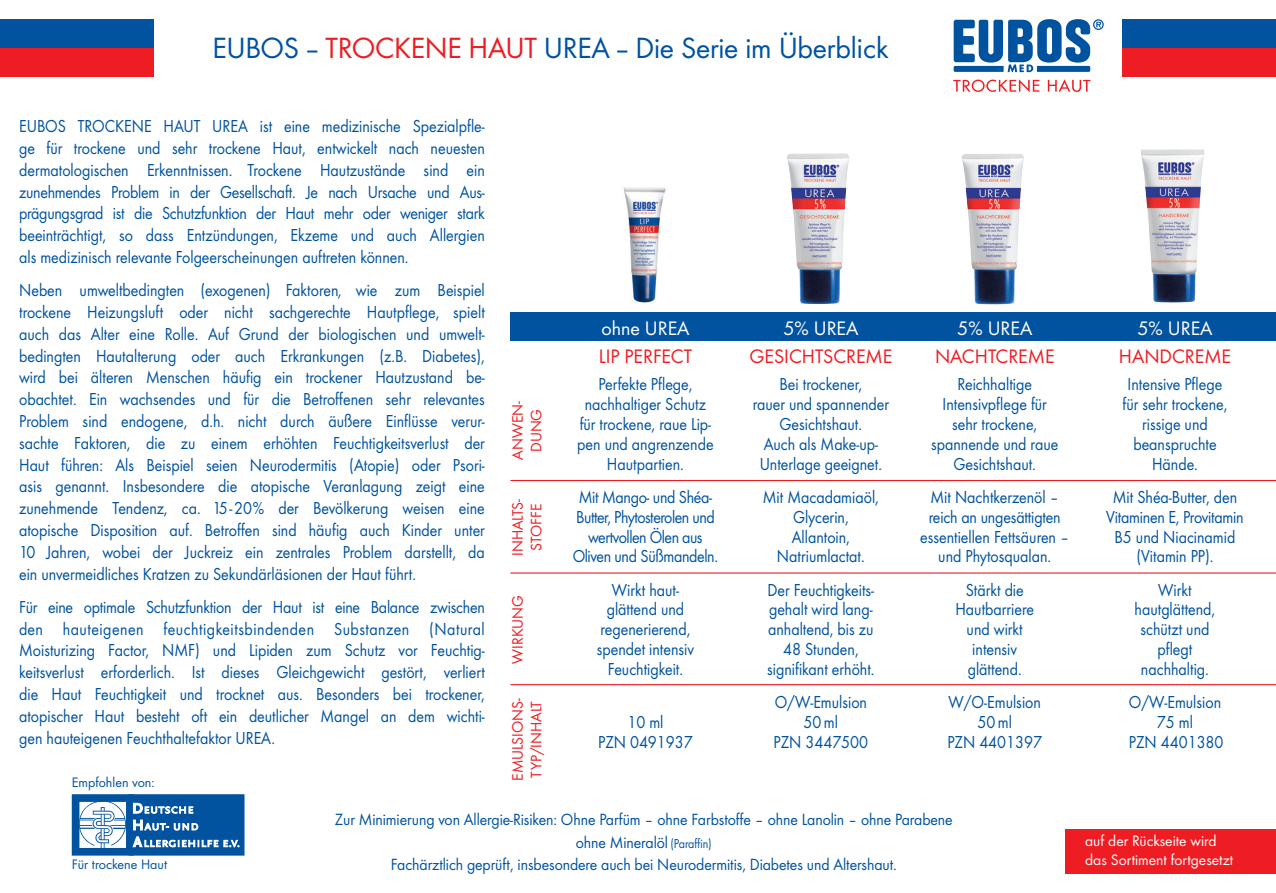
<style>
.page{position:relative;width:1276px;height:893px;background:#fff}
.page>*{position:absolute;margin:0;border:0;box-sizing:border-box;transform-origin:0 0}
.t1{font:30.38px "Futura Boo";letter-spacing:-.01em;color:#0153a0}
.t2{font:20.25px "Futura Boo";color:#ee1d23}
.t3{font:20.25px "Futura Boo";color:#fff}
.t4{font:18px/19.8px "Futura Boo";color:#0153a0;text-align:center;scale:.9 1}
.t5{font:18px/19.8px "Futura Boo";letter-spacing:-.03em;color:#0153a0;text-align:center;scale:.9 1}
.t6{font:16.88px/22.5px "Futura Boo";letter-spacing:-.005em;color:#0153a0;text-align:center;scale:.95 1}
.t7{font:15.75px/18.9px "Futura Boo";color:#ee1d23;text-align:center}
.t8{font:15.75px/18.9px "Futura Boo";color:#fff}
.t9{font:14.17px "Futura Boo";color:#0153a0}
.s1{color:#ee1d23}
.s2{font-size:13.5px}
</style>
<div class="page">
<div style="left:1065px;top:829px;width:211px;height:45px;background:#ee1d23"></div>
<svg style="left:72px;top:794px;width:57px;height:62px"></svg>
<div style="left:129px;top:794px;width:115px;height:62px;background:#0153a0;border:8px solid #0153a0"></div>
<svg style="left:133px;top:820px;width:106px;height:27px"></svg>
<svg style="left:133px;top:803px;width:60px;height:11px"></svg>
<svg style="left:77px;top:798px;width:50px;height:51px"></svg>
<div style="left:510px;top:313px;width:766px;height:28px;background:#0153a0"></div>
<img style="left:787px;top:153px;width:57px;height:122px">
<img style="left:962px;top:154px;width:56px;height:132px">
<img style="left:1141px;top:149px;width:47px;height:151px">
<img style="left:623px;top:187px;width:43px;height:116px">
<div style="left:0;top:19px;width:153px;height:29px;background:#0153a0"></div>
<div style="left:0;top:48px;width:153px;height:29px;background:#ee1d23"></div>
<div style="left:1123px;top:19px;width:153px;height:29px;background:#0153a0"></div>
<div style="left:1123px;top:48px;width:153px;height:29px;background:#ee1d23"></div>
<svg style="left:953px;top:19px;width:150px;height:53px"></svg>
<svg style="left:953px;top:79px;width:86px;height:13px"></svg>
<svg style="left:1047px;top:79px;width:43px;height:13px"></svg>
<hr style="left:510px;top:480px;width:766px;height:1px;background:#ee1d23">
<hr style="left:510px;top:572px;width:766px;height:2px;background:#ee1d23">
<hr style="left:510px;top:684px;width:766px;height:1px;background:#ee1d23">
<h1 class="t1" style="left:212px;top:30px;width:677px">EUBOS – <span class="s1">TROCKENE HAUT</span> UREA – Die Serie im Überblick</h1>
<p class="t4" style="left:19px;top:115px;width:519px;line-height:21.8px;text-align:justify">EUBOS TROCKENE HAUT UREA ist eine medizinische Spezialpfle&shy;ge für trockene und sehr trockene Haut, entwickelt nach neuesten dermatologischen Erkenntnissen. Trockene Hautzustände sind ein zunehmendes Problem in der Gesellschaft. Je nach Ursache und Aus&shy;prägungsgrad ist die Schutzfunktion der Haut mehr oder weniger stark beeinträchtigt, so dass Entzündungen, Ekzeme und auch Allergien als medizinisch relevante Folgeerscheinungen auftreten können.</p>
<p class="t4" style="left:19px;top:279px;width:519px;line-height:21.8px;text-align:justify">Neben umweltbedingten (exogenen) Faktoren, wie zum Beispiel trockene Heizungsluft oder nicht sachgerechte Hautpflege, spielt auch das Alter eine Rolle. Auf Grund der biologischen und umwelt&shy;bedingten Hautalterung oder auch Erkrankungen (z.B. Diabetes), wird bei älteren Menschen häufig ein trockener Hautzustand be&shy;obachtet. Ein wachsendes und für die Betroffenen sehr relevantes Problem sind endogene, d.h. nicht durch äußere Einflüsse verur&shy;sachte Faktoren, die zu einem erhöhten Feuchtigkeitsverlust der Haut führen: Als Beispiel seien Neurodermitis (Atopie) oder Psori&shy;asis genannt. Insbesondere die atopische Veranlagung zeigt eine zunehmende Tendenz, ca. 15-20% der Bevölkerung weisen eine atopische Disposition auf. Betroffen sind häufig auch Kinder unter 10 Jahren, wobei der Juckreiz ein zentrales Problem darstellt, da ein unvermeidliches Kratzen zu Sekundärläsionen der Haut führt.</p>
<p class="t4" style="left:19px;top:596px;width:519px;line-height:21.8px;text-align:justify">Für eine optimale Schutzfunktion der Haut ist eine Balance zwischen den hauteigenen feuchtigkeitsbindenden Substanzen (Natural Moisturizing Factor, NMF) und Lipiden zum Schutz vor Feuchtig&shy;keitsverlust erforderlich. Ist dieses Gleichgewicht gestört, verliert die Haut Feuchtigkeit und trocknet aus. Besonders bei trockener, atopischer Haut besteht oft ein deutlicher Mangel an dem wichti&shy;gen hauteigenen Feuchthaltefaktor UREA.</p>
<p class="t9" style="left:72px;top:774px;width:84px">Empfohlen von:</p>
<p class="t7" style="left:508px;top:460px;width:60px;rotate:-90deg">ANWEN-<br>DUNG</p>
<p class="t7" style="left:508px;top:556px;width:59px;rotate:-90deg">INHALTS-<br>STOFFE</p>
<p class="t7" style="left:508px;top:664px;width:70px;rotate:-90deg">WIRKUNG</p>
<p class="t7" style="left:508px;top:781px;width:84px;text-align:left;rotate:-90deg">EMULSIONS-<br>TYP/INHALT</p>
<p class="t3" style="left:601px;top:316px;width:90px">ohne UREA</p>
<p class="t2" style="left:599px;top:344px;width:95px">LIP PERFECT</p>
<p class="t4" style="left:577px;top:374px;width:153px">Perfekte Pflege, nachhaltiger Schutz für trockene, raue Lip&shy;pen und angrenzende<br>Hautpartien.</p>
<p class="t5" style="left:573px;top:487px;width:163px">Mit Mango- und Shéa-<br>Butter, Phytosterolen und wertvollen Ölen aus<br>Oliven und Süßmandeln.</p>
<p class="t4" style="left:597px;top:580px;width:110px">Wirkt haut&shy;glättend und regenerierend, spendet intensiv<br>Feuchtigkeit.</p>
<p class="t4" style="left:598px;top:712px;width:107px">10 ml<br>PZN 0491937</p>
<p class="t3" style="left:783px;top:316px;width:77px">5% UREA</p>
<p class="t2" style="left:749px;top:344px;width:144px">GESICHTSCREME</p>
<p class="t4" style="left:752px;top:374px;width:153px">Bei trockener,<br>rauer und spannender<br>Gesichtshaut.<br>Auch als Make-up-<br>Unterlage geeignet.</p>
<p class="t4" style="left:763px;top:487px;width:130px">Mit Macadamiaöl,<br>Glycerin,<br>Allantoin,<br>Natriumlactat.</p>
<p class="t4" style="left:767px;top:580px;width:121px">Der Feuchtigkeits&shy;gehalt wird lang&shy;anhaltend, bis zu<br>48 Stunden, signifikant erhöht.</p>
<p class="t4" style="left:773px;top:692px;width:107px">O/W-Emulsion<br>50 ml<br>PZN 3447500</p>
<p class="t3" style="left:957px;top:316px;width:77px">5% UREA</p>
<p class="t2" style="left:935px;top:344px;width:121px">NACHTCREME</p>
<p class="t4" style="left:931px;top:374px;width:143px">Reichhaltige<br>Intensivpflege für sehr trockene, spannende und raue<br>Gesichtshaut.</p>
<p class="t4" style="left:920px;top:487px;width:167px">Mit Nachtkerzenöl – reich an ungesättigten essentiellen Fettsäuren – und Phytosqualan.</p>
<p class="t4" style="left:955px;top:580px;width:89px">Stärkt die<br>Hautbarriere und wirkt intensiv glättend.</p>
<p class="t4" style="left:947px;top:692px;width:107px">W/O-Emulsion<br>50 ml<br>PZN 4401397</p>
<p class="t6" style="left:335px;top:808px;width:652px">Zur Minimierung von Allergie-Risiken: Ohne Parfüm – ohne Farbstoffe – ohne Lanolin – ohne Parabene ohne Mineralöl <span class="s2">(Paraffin)</span></p>
<p class="t9" style="left:72px;top:856px;width:97px">Für trockene Haut</p>
<p class="t6" style="left:391px;top:853px;width:534px">Fachärztlich geprüft, insbesondere auch bei Neurodermitis, Diabetes und Altershaut.</p>
<p class="t3" style="left:1137px;top:316px;width:77px">5% UREA</p>
<p class="t2" style="left:1119px;top:344px;width:114px">HANDCREME</p>
<p class="t4" style="left:1122px;top:374px;width:118px">Intensive Pflege für sehr trockene, rissige und beanspruchte<br>Hände.</p>
<p class="t4" style="left:1106px;top:487px;width:154px">Mit Shéa-Butter, den<br>Vitaminen E, Provitamin<br>B5 und Niacinamid (Vitamin PP).</p>
<p class="t4" style="left:1134px;top:580px;width:91px">Wirkt hautglättend, schützt und pflegt nachhaltig.</p>
<p class="t4" style="left:1128px;top:692px;width:107px">O/W-Emulsion<br>75 ml<br>PZN 4401380</p>
<p class="t8" style="left:1085px;top:831px;width:149px">auf der Rückseite wird das Sortiment fortgesetzt</p>
</div>
